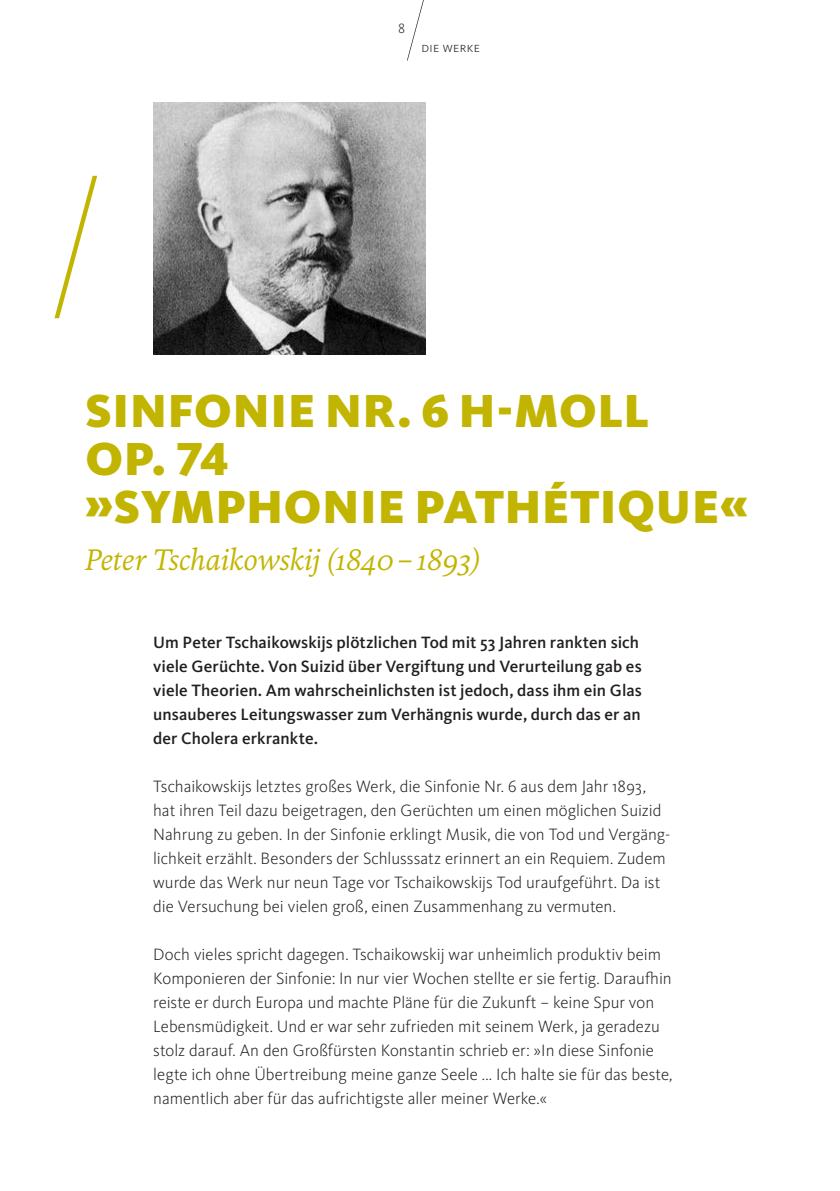
<style>
.page{position:relative;width:840px;height:1191px;background:#fff}
.page>*{position:absolute;margin:0;border:0;box-sizing:border-box;transform-origin:0 0}
.Headline_Senf{font:900 48px/48px "WDR Sans";letter-spacing:.015em;color:#c2b501}
.Subline_Senf{font:italic 30px "WDR Serif";letter-spacing:-.015em;color:#c2b501}
.Fließtext{font:300 17px/24px "WDR Sans";letter-spacing:-.005em;color:#231f20}
.Anleser{font:500 17px/24px "WDR Sans";color:#231f20}
.Rubrik{font:300 14px "WDR Sans";letter-spacing:.03em;color:#231f20}
</style>
<div class="page">
<svg style="left:407px;top:0;width:17px;height:61px"></svg>
<svg style="left:54px;top:176px;width:43px;height:142px"></svg>
<img style="left:153px;top:102px;width:272px;height:252px">
<p class="Rubrik" style="left:398px;top:20px;width:9px">8</p>
<p class="Rubrik" style="left:421px;top:39px;width:60px">die werke</p>
<p class="Headline_Senf" style="left:85px;top:386px;width:664px">SINFONIE NR. 6 H-MOLL<br>OP. 74<br>»SYMPHONIE PATHÉTIQUE«</p>
<p class="Subline_Senf" style="left:85px;top:542px;width:397px">Peter Tschaikowskij (1840– 1893)</p>
<p class="Anleser" style="left:153px;top:630px;width:490px">Um Peter Tschaikowskijs plötzlichen Tod mit 53 Jahren rankten sich viele Gerüchte. Von Suizid über Vergiftung und Verurteilung gab es viele Theorien. Am wahrscheinlichsten ist jedoch, dass ihm ein Glas unsauberes Leitungswasser zum Verhängnis wurde, durch das er an der Cholera erkrankte.</p>
<p class="Fließtext" style="left:153px;top:774px;width:518px">Tschaikowskijs letztes großes Werk, die Sinfonie Nr. 6 aus dem Jahr 1893, hat ihren Teil dazu beigetragen, den Gerüchten um einen möglichen Suizid Nahrung zu geben. In der Sinfonie erklingt Musik, die von Tod und Vergäng&shy;lichkeit erzählt. Besonders der Schlusssatz erinnert an ein Requiem. Zudem wurde das Werk nur neun Tage vor Tschaikowskijs Tod uraufgeführt. Da ist die Versuchung bei vielen groß, einen Zusammenhang zu vermuten.</p>
<p class="Fließtext" style="left:153px;top:942px;width:520px">Doch vieles spricht dagegen. Tschaikowskij war unheimlich produktiv beim Komponieren der Sinfonie: In nur vier Wochen stellte er sie fertig. Daraufhin reiste er durch Europa und machte Pläne für die Zukunft – keine Spur von Lebensmüdigkeit. Und er war sehr zufrieden mit seinem Werk, ja geradezu stolz darauf. An den Großfürsten Konstantin schrieb er: »In diese Sinfonie legte ich ohne Übertreibung meine ganze Seele ... Ich halte sie für das beste, namentlich aber für das aufrichtigste aller meiner Werke.«</p>
</div>
